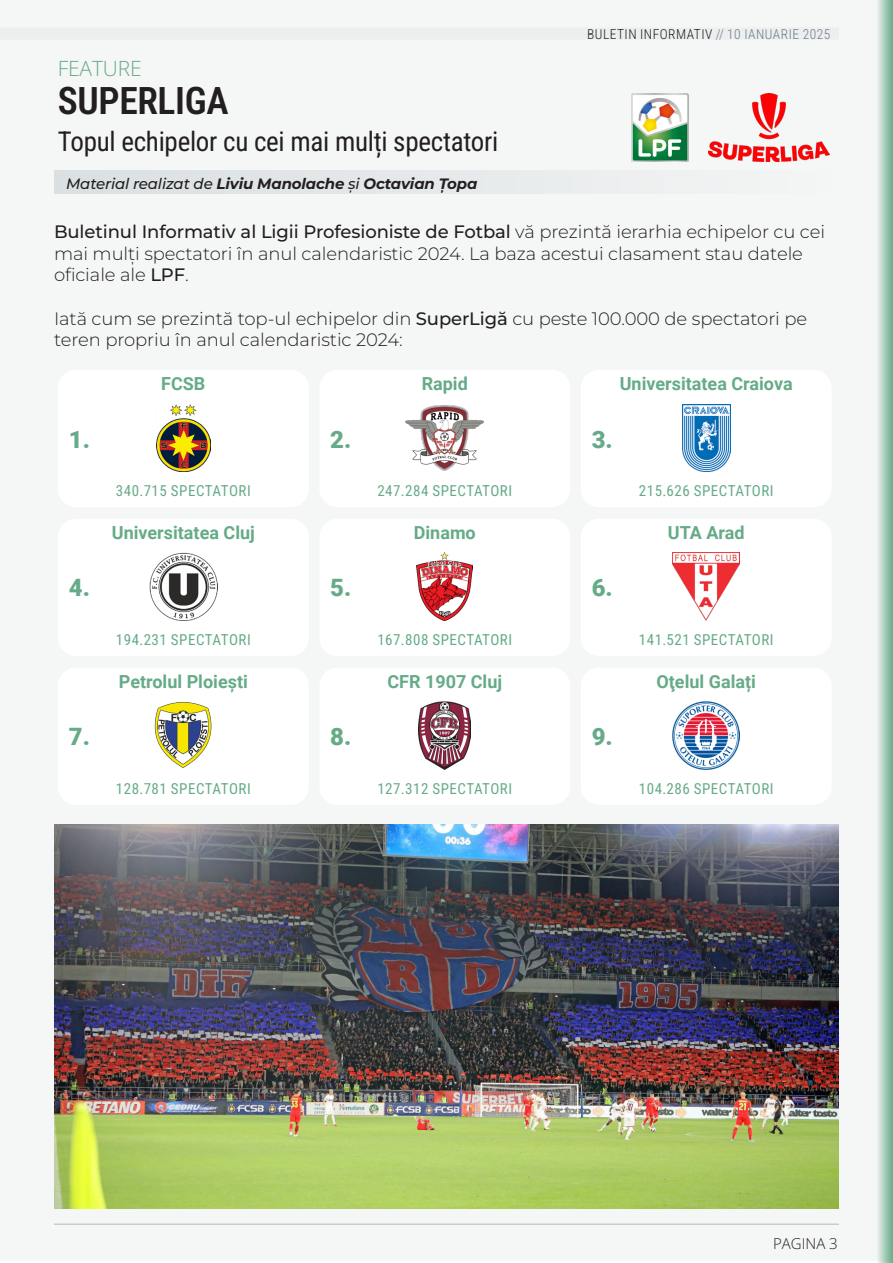
<style>
.page{position:relative;width:893px;height:1263px;background:#fff}
.page>*{position:absolute;margin:0;border:0;box-sizing:border-box;transform-origin:0 0}
.t1{font:600 37.5px "Roboto Condensed";letter-spacing:-.01em;color:#231f20}
.t2{font:27px "Roboto Condensed";letter-spacing:-.01em;color:#231f20}
.t3{font:900 23.85px "Roboto";color:#66ab88}
.t4{font:300 21px "Open Sans";letter-spacing:-.01em;color:#66ab88}
.t5{font:300 18px/21.6px "Montserrat";letter-spacing:-.005em;color:#231f20}
.t6{font:700 18px "Roboto";color:#66ab88}
.t7{font:15px "Roboto Condensed";letter-spacing:.035em;color:#66ab88}
.t8{font:italic 700 15px "Montserrat";letter-spacing:-.01em;color:#231f20}
.t9{font:300 15px "Open Sans";color:#231f20}
.t10{font:300 13.5px "Roboto Condensed";letter-spacing:.035em;color:#231f20}
.s1{color:#6c7d86}
.s2{font-weight:500}
</style>
<div class="page">
<div style="left:0;top:0;width:893px;height:1261px;background:#f5f6f6"></div>
<div style="left:0;top:28px;width:839px;height:12px;background:#eceeef"></div>
<hr style="left:54px;top:1224px;width:785px;height:1px;background:#231f20">
<svg style="left:878px;top:0;width:15px;height:1263px;background:#a4cbb7"></svg>
<div style="left:54px;top:171px;width:785px;height:23px;background:linear-gradient(to right,#d9dfe1,#f4f5f5)"></div>
<img style="left:631px;top:94px;width:58px;height:67px">
<img style="left:708px;top:94px;width:122px;height:67px">
<img style="left:54px;top:825px;width:785px;height:384px">
<div style="left:58px;top:370px;width:251px;height:137px;background:#fff;border-radius:18px"></div>
<div style="left:58px;top:519px;width:251px;height:137px;background:#fff;border-radius:18px"></div>
<div style="left:58px;top:668px;width:251px;height:137px;background:#fff;border-radius:18px"></div>
<div style="left:319px;top:370px;width:251px;height:137px;background:#fff;border-radius:18px"></div>
<div style="left:319px;top:519px;width:251px;height:137px;background:#fff;border-radius:18px"></div>
<div style="left:319px;top:668px;width:251px;height:137px;background:#fff;border-radius:18px"></div>
<div style="left:581px;top:370px;width:251px;height:137px;background:#fff;border-radius:18px"></div>
<div style="left:581px;top:519px;width:251px;height:137px;background:#fff;border-radius:18px"></div>
<div style="left:581px;top:668px;width:251px;height:137px;background:#fff;border-radius:18px"></div>
<img style="left:157px;top:404px;width:53px;height:68px">
<img style="left:150px;top:553px;width:67px;height:67px">
<img style="left:154px;top:702px;width:58px;height:66px">
<img style="left:406px;top:405px;width:78px;height:65px">
<img style="left:417px;top:553px;width:56px;height:67px">
<img style="left:419px;top:702px;width:52px;height:67px">
<img style="left:682px;top:404px;width:48px;height:68px">
<img style="left:672px;top:553px;width:68px;height:67px">
<img style="left:672px;top:702px;width:68px;height:67px">
<p class="t10" style="left:587px;top:24px;width:245px">BULETIN INFORMATIV <span class="s1">// 10 IANUARIE 2025</span></p>
<p class="t4" style="left:58px;top:54px;width:85px">FEATURE</p>
<p class="t1" style="left:58px;top:74px;width:172px">SUPERLIGA</p>
<p class="t2" style="left:58px;top:123px;width:442px">Topul echipelor cu cei mai mulți spectatori</p>
<p class="t8" style="left:66px;top:173px;width:413px"><span class="s2">Material realizat de</span> Liviu Manolache <span class="s2">și</span> Octavian Țopa</p>
<p class="t5" style="left:54px;top:220px;width:772px"><span class="s2">Buletinul Informativ al Ligii Profesioniste de Fotbal</span> vă prezintă ierarhia echipelor cu cei mai mulți spectatori în anul calendaristic 2024. La baza acestui clasament stau datele oficiale ale <span class="s2">LPF</span>.</p>
<p class="t5" style="left:54px;top:307px;width:755px">Iată cum se prezintă top-ul echipelor din <span class="s2">SuperLigă</span> cu peste 100.000 de spectatori pe teren propriu în anul calendaristic 2024:</p>
<p class="t6" style="left:161px;top:371px;width:46px">FCSB</p>
<p class="t6" style="left:422px;top:371px;width:48px">Rapid</p>
<p class="t6" style="left:620px;top:371px;width:174px">Universitatea Craiova</p>
<p class="t3" style="left:69px;top:422px;width:23px">1.</p>
<p class="t3" style="left:330px;top:422px;width:23px">2.</p>
<p class="t3" style="left:592px;top:422px;width:23px">3.</p>
<p class="t7" style="left:116px;top:480px;width:136px">340.715 SPECTATORI</p>
<p class="t7" style="left:377px;top:480px;width:136px">247.284 SPECTATORI</p>
<p class="t7" style="left:639px;top:480px;width:136px">215.626 SPECTATORI</p>
<p class="t6" style="left:112px;top:520px;width:144px">Universitatea Cluj</p>
<p class="t6" style="left:414px;top:520px;width:63px">Dinamo</p>
<p class="t6" style="left:668px;top:520px;width:78px">UTA Arad</p>
<p class="t3" style="left:69px;top:571px;width:23px">4.</p>
<p class="t3" style="left:330px;top:571px;width:23px">5.</p>
<p class="t3" style="left:592px;top:571px;width:23px">6.</p>
<p class="t7" style="left:116px;top:629px;width:136px">194.231 SPECTATORI</p>
<p class="t7" style="left:377px;top:629px;width:136px">167.808 SPECTATORI</p>
<p class="t7" style="left:639px;top:629px;width:136px">141.521 SPECTATORI</p>
<p class="t6" style="left:119px;top:669px;width:130px">Petrolul Ploiești</p>
<p class="t6" style="left:387px;top:669px;width:116px">CFR 1907 Cluj</p>
<p class="t6" style="left:656px;top:669px;width:101px">Oţelul Galați</p>
<p class="t3" style="left:69px;top:720px;width:23px">7.</p>
<p class="t3" style="left:330px;top:720px;width:23px">8.</p>
<p class="t3" style="left:592px;top:720px;width:23px">9.</p>
<p class="t7" style="left:116px;top:778px;width:136px">128.781 SPECTATORI</p>
<p class="t7" style="left:377px;top:778px;width:136px">127.312 SPECTATORI</p>
<p class="t7" style="left:639px;top:778px;width:136px">104.286 SPECTATORI</p>
<p class="t9" style="left:773px;top:1233px;width:66px">PAGINA 3</p>
</div>
